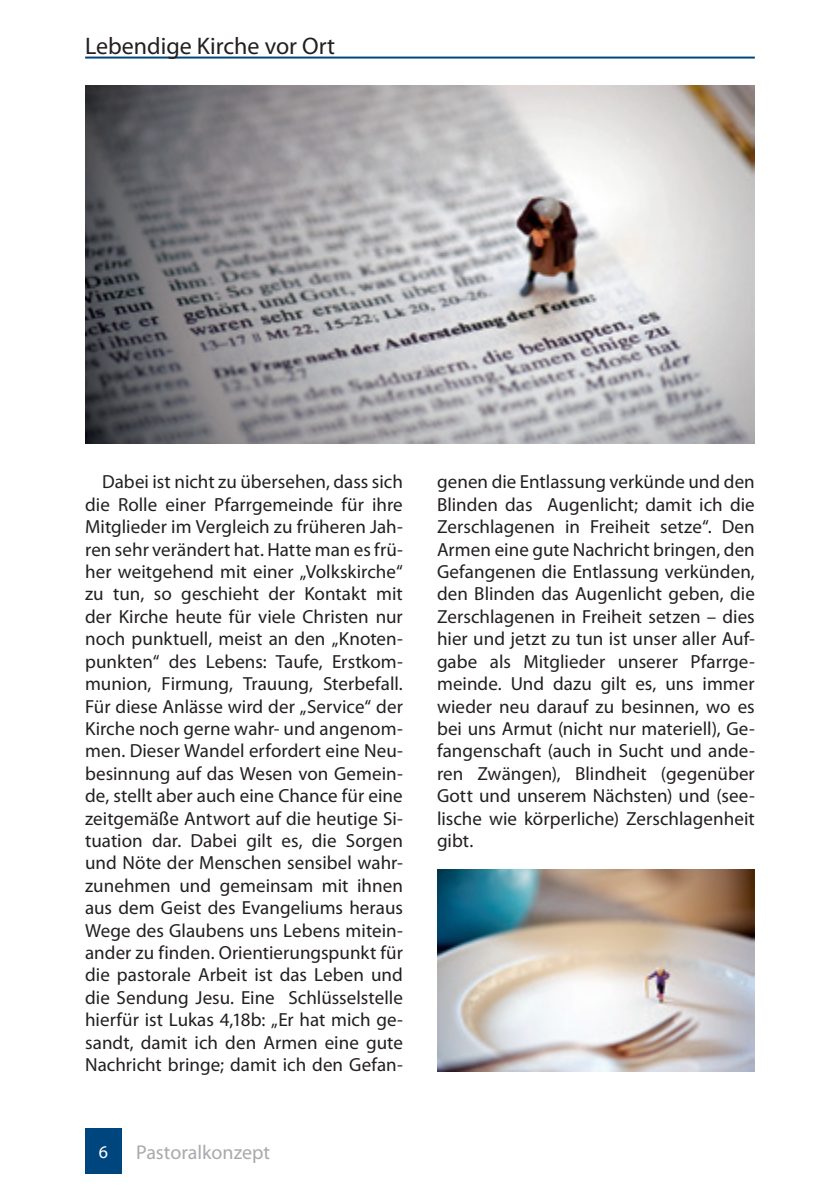
<style>
.page{position:relative;width:840px;height:1191px;background:#fff}
.page>*{position:absolute;margin:0;border:0;box-sizing:border-box;transform-origin:0 0}
.t1{font:24px "Myriad Pro";color:#231f20}
.t2{font:20px "Myriad Pro";color:#a8a9ad}
.t3{font:19px/22.4px "Myriad Pro";letter-spacing:.005em;color:#231f20;text-align:justify}
.t4{font:18px "Myriad Pro";color:#fff}
</style>
<div class="page">
<hr style="left:85px;top:57px;width:669px;height:2px;background:#00467e">
<div style="left:85px;top:1128px;width:37px;height:46px;background:#00467e"></div>
<img style="left:437px;top:869px;width:317px;height:202px">
<img style="left:85px;top:85px;width:669px;height:358px">
<p class="t1" style="left:85px;top:31px;width:251px">Lebendige Kirche vor Ort</p>
<p class="t3" style="left:85px;top:470px;width:319px;text-indent:17px">Dabei ist nicht zu übersehen, dass sich die Rolle einer Pfarrgemeinde für ihre Mitglieder im Vergleich zu früheren Jah&shy;ren sehr verändert hat. Hatte man es frü&shy;her weitgehend mit einer „Volkskirche“ zu tun, so geschieht der Kontakt mit der Kirche heute für viele Christen nur noch punktuell, meist an den „Knoten&shy;punkten“ des Lebens: Taufe, Erstkom&shy;munion, Firmung, Trauung, Sterbefall.<br>Für diese Anlässe wird der „Service“ der Kirche noch gerne wahr- und angenom&shy;men. Dieser Wandel erfordert eine Neu&shy;besinnung auf das Wesen von Gemein&shy;de, stellt aber auch eine Chance für eine zeitgemäße Antwort auf die heutige Si&shy;tuation dar. Dabei gilt es, die Sorgen und Nöte der Menschen sensibel wahr&shy;zunehmen und gemeinsam mit ihnen aus dem Geist des Evangeliums heraus Wege des Glaubens uns Lebens mitein&shy;ander zu finden. Orientierungspunkt für die pastorale Arbeit ist das Leben und die Sendung Jesu. Eine Schlüsselstelle hierfür ist Lukas 4,18b: „Er hat mich ge&shy;sandt, damit ich den Armen eine gute Nachricht bringe; damit ich den Gefan-</p>
<p class="t3" style="left:437px;top:470px;width:319px">genen die Entlassung verkünde und den Blinden das Augenlicht; damit ich die Zerschlagenen in Freiheit setze“. Den Armen eine gute Nachricht bringen, den Gefangenen die Entlassung verkünden, den Blinden das Augenlicht geben, die Zerschlagenen in Freiheit setzen – dies hier und jetzt zu tun ist unser aller Auf&shy;gabe als Mitglieder unserer Pfarrge&shy;meinde. Und dazu gilt es, uns immer wieder neu darauf zu besinnen, wo es bei uns Armut (nicht nur materiell), Ge&shy;fangenschaft (auch in Sucht und ande&shy;ren Zwängen), Blindheit (gegenüber Gott und unserem Nächsten) und (see&shy;lische wie körperliche) Zerschlagenheit gibt.</p>
<p class="t4" style="left:99px;top:1140px;width:11px">6</p>
<p class="t2" style="left:136px;top:1139px;width:135px">Pastoralkonzept</p>
</div>
